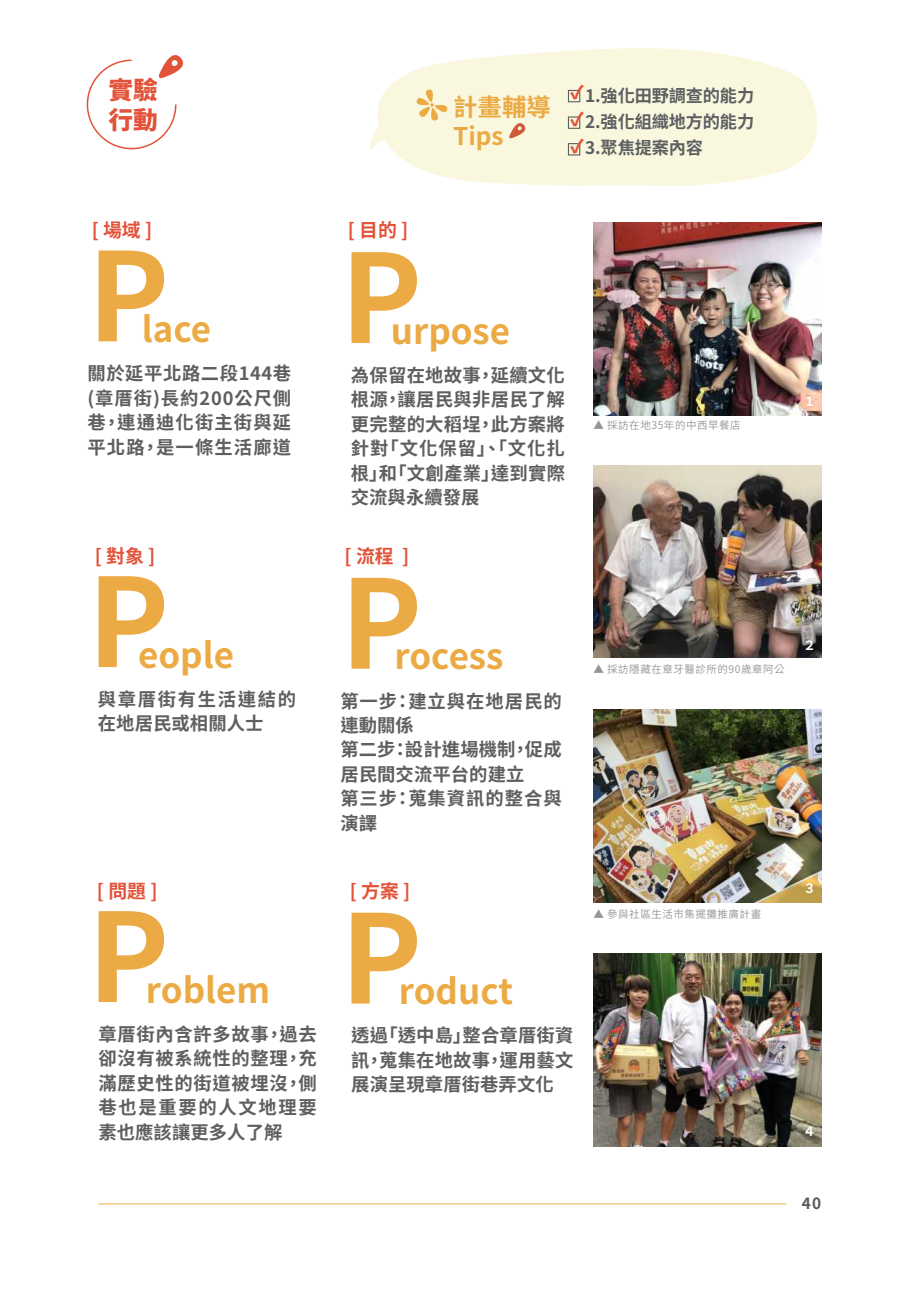
<style>
.page{position:relative;width:919px;height:1289px;background:#fff}
.page>*{position:absolute;margin:0;border:0;box-sizing:border-box;transform-origin:0 0}
.t1{font:700 122.7px "Noto Sans CJ Ktc";color:#ebaa43}
.t2{font:700 34.95px "Noto Sans CJ Ktc";color:#ebaa43}
.t3{font:900 24.75px/29.5px "Noto Sans CJ Ktc";color:#e25339}
.t4{font:700 24.3px/29.2px "Noto Sans CJ Ktc";color:#ebaa43}
.t5{font:700 18.9px "Noto Sans CJ Ktc";color:#e25339}
.t6{font:900 18.45px "Noto Sans CJ Ktc";color:#e25339}
.t7{font:700 18.3px/24.5px "Noto Sans CJ Ktc";letter-spacing:.03em;color:#5d5f61;text-align:justify}
.t8{font:700 18.3px/24.5px "Noto Sans CJ Ktc";letter-spacing:.005em;color:#5d5f61}
.t9{font:700 18.3px/24.5px "Noto Sans CJ Ktc";letter-spacing:.09em;color:#5d5f61}
.t10{font:700 17.25px "Noto Sans CJ Ktc";letter-spacing:-.01em;color:#5d5f61}
.t11{font:700 15.45px "Noto Sans CJ Ktc";color:#57585a}
.t12{font:700 12.75px "Noto Sans CJ Ktc";color:#fff}
.t13{font:600 10.5px "Noto Sans CJ Ktc";letter-spacing:.05em;color:#939598}
.s1{font-weight:900;font-size:18.45px;color:#e25339}
</style>
<div class="page">
<img style="left:593px;top:222px;width:228px;height:193px">
<img style="left:593px;top:465px;width:228px;height:193px">
<img style="left:593px;top:709px;width:228px;height:193px">
<img style="left:593px;top:953px;width:228px;height:192px">
<svg style="left:86px;top:55px;width:98px;height:95px"></svg>
<hr style="left:98px;top:1203px;width:688px;height:1px;background:#ebaa43">
<svg style="left:377px;top:48px;width:440px;height:138px;background:#f9f8e3"></svg>
<svg style="left:369px;top:120px;width:25px;height:31px"></svg>
<svg style="left:509px;top:118px;width:20px;height:21px"></svg>
<svg style="left:415px;top:88px;width:34px;height:34px"></svg>
<div style="left:568px;top:90px;width:12px;height:12px;border:1px solid #5d5f61"></div>
<div style="left:568px;top:116px;width:12px;height:13px;border:1px solid #5d5f61"></div>
<div style="left:568px;top:143px;width:12px;height:12px;border:1px solid #5d5f61"></div>
<h3 class="t3" style="left:109px;top:76px;width:51px">實驗行動</h3>
<p class="t6" style="left:570px;top:82px;width:15px">✓</p>
<h3 class="t4" style="left:453px;top:93px;width:99px">計畫輔導<br>Tips</h3>
<p class="t10" style="left:585px;top:86px;width:170px">1.強化田野調查的能力</p>
<p class="t10" style="left:570px;top:112px;width:186px"><span class="s1">✓</span>2.強化組織地方的能力</p>
<p class="t10" style="left:570px;top:138px;width:134px"><span class="s1">✓</span>3.聚焦提案內容</p>
<p class="t5" style="left:92px;top:220px;width:62px">[ 場域 ]</p>
<h1 class="t1" style="left:87px;top:227px;width:83px">P</h1>
<p class="t7" style="left:87px;top:362px;width:205px">關於延平北路二段144巷(章厝街)長約200公尺側巷，連通迪化街主街與延平北路，是一條生活廊道</p>
<h2 class="t2" style="left:142px;top:309px;width:71px">lace</h2>
<p class="t5" style="left:95px;top:545px;width:62px">[ 對象 ]</p>
<h1 class="t1" style="left:87px;top:553px;width:83px">P</h1>
<h2 class="t2" style="left:138px;top:635px;width:97px">eople</h2>
<p class="t9" style="left:98px;top:687px;width:200px">與章厝街有生活連結的在地居民或相關人士</p>
<p class="t5" style="left:97px;top:880px;width:62px">[ 問題 ]</p>
<h1 class="t1" style="left:87px;top:887px;width:83px">P</h1>
<h2 class="t2" style="left:146px;top:970px;width:126px">roblem</h2>
<p class="t7" style="left:98px;top:1022px;width:220px">章厝街內含許多故事，過去卻沒有被系統性的整理，充滿歷史性的街道被埋沒，側巷也是重要的人文地理要素也應該讓更多人了解</p>
<p class="t5" style="left:348px;top:220px;width:62px">[ 目的 ]</p>
<h1 class="t1" style="left:340px;top:229px;width:83px">P</h1>
<h2 class="t2" style="left:391px;top:311px;width:121px">urpose</h2>
<p class="t7" style="left:351px;top:363px;width:216px">為保留在地故事，延續文化根源，讓居民與非居民了解更完整的大稻埕，此方案將針對「文化保留」、「文化扎根」和「文創產業」達到實際交流與永續發展</p>
<p class="t5" style="left:344px;top:545px;width:66px">[ 流程 ]</p>
<h1 class="t1" style="left:340px;top:554px;width:83px">P</h1>
<h2 class="t2" style="left:394px;top:636px;width:110px">rocess</h2>
<p class="t8" style="left:340px;top:689px;width:223px">第一步：建立與在地居民的連動關係<br>第二步：設計進場機制，促成居民間交流平台的建立<br>第三步：蒐集資訊的整合與演譯</p>
<p class="t5" style="left:350px;top:880px;width:62px">[ 方案 ]</p>
<h1 class="t1" style="left:340px;top:889px;width:83px">P</h1>
<h2 class="t2" style="left:399px;top:971px;width:116px">roduct</h2>
<p class="t7" style="left:351px;top:1023px;width:223px">透過「透中島」整合章厝街資訊，蒐集在地故事，運用藝文展演呈現章厝街巷弄文化</p>
<p class="t13" style="left:593px;top:419px;width:149px">▲ 採訪在地35年的中西早餐店</p>
<p class="t13" style="left:593px;top:662px;width:193px">▲ 採訪隱藏在章牙醫診所的90歲章阿公</p>
<p class="t13" style="left:593px;top:908px;width:169px">▲ 參與社區生活市集擺攤推廣計畫</p>
<p class="t12" style="left:805px;top:394px;width:9px">1</p>
<p class="t12" style="left:803px;top:638px;width:14px">２</p>
<p class="t12" style="left:803px;top:880px;width:14px">３</p>
<p class="t12" style="left:802px;top:1123px;width:14px">４</p>
<p class="t11" style="left:801px;top:1194px;width:21px">40</p>
</div>
